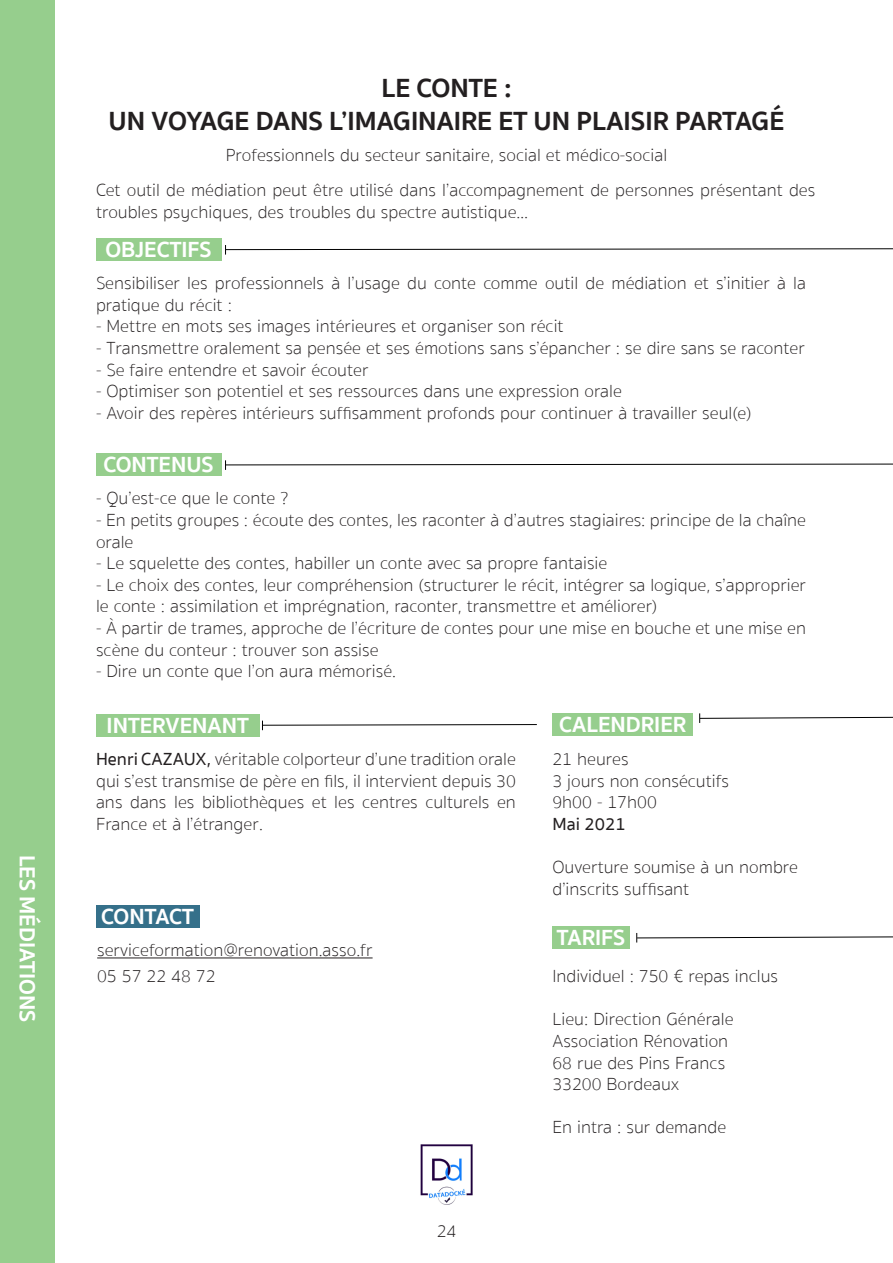
<style>
.page{position:relative;width:893px;height:1263px;background:#fff}
.page>*{position:absolute;margin:0;border:0;box-sizing:border-box;transform-origin:0 0}
.t1{font:700 27px "Sukhumvit Set";color:#231f20}
.t2{font:700 22.5px "Sukhumvit Set";color:#fff}
.t3{font:100 18px/21.6px "Sukhumvit Set";color:#231f20}
.t4{font:500 18px "Sukhumvit Set";color:#231f20}
.s1{font-weight:500}
</style>
<div class="page">
<img style="left:420px;top:1144px;width:53px;height:61px">
<div style="left:96px;top:238px;width:125px;height:23px;background:#96ce8d"></div>
<svg style="left:225px;top:245px;width:668px;height:10px"></svg>
<div style="left:96px;top:453px;width:125px;height:23px;background:#96ce8d"></div>
<svg style="left:225px;top:460px;width:668px;height:10px"></svg>
<div style="left:96px;top:714px;width:163px;height:23px;background:#96ce8d"></div>
<svg style="left:262px;top:721px;width:275px;height:9px"></svg>
<div style="left:552px;top:713px;width:141px;height:23px;background:#96ce8d"></div>
<svg style="left:699px;top:713px;width:194px;height:10px"></svg>
<div style="left:552px;top:926px;width:78px;height:23px;background:#96ce8d"></div>
<svg style="left:636px;top:933px;width:257px;height:9px"></svg>
<hr style="left:97px;top:957px;width:276px;height:1px;background:#231f20">
<div style="left:96px;top:905px;width:103px;height:23px;background:#35708a"></div>
<div style="left:0;top:0;width:54px;height:1263px;background:#96ce8d"></div>
<p class="t2" style="left:45px;top:855px;width:169px;rotate:90deg">LES MÉDIATIONS</p>
<p class="t1" style="left:381px;top:68px;width:132px">LE CONTE :</p>
<p class="t1" style="left:109px;top:100px;width:677px">UN VOYAGE DANS L’IMAGINAIRE ET UN PLAISIR PARTAGÉ</p>
<p class="t3" style="left:226px;top:144px;width:443px">Professionnels du secteur sanitaire, social et médico-social</p>
<p class="t3" style="left:96px;top:180px;width:721px">Cet outil de médiation peut être utilisé dans l’accompagnement de personnes présentant des troubles psychiques, des troubles du spectre autistique…</p>
<p class="t2" style="left:105px;top:232px;width:108px">OBJECTIFS</p>
<p class="t3" style="left:96px;top:273px;width:712px">Sensibiliser les professionnels à l’usage du conte comme outil de médiation et s’initier à la pratique du récit :</p>
<p class="t3" style="left:96px;top:316px;width:469px">- Mettre en mots ses images intérieures et organiser son récit</p>
<p class="t3" style="left:96px;top:338px;width:710px">- Transmettre oralement sa pensée et ses émotions sans s’épancher : se dire sans se raconter</p>
<p class="t3" style="left:96px;top:359px;width:274px">- Se faire entendre et savoir écouter</p>
<p class="t3" style="left:96px;top:381px;width:527px">- Optimiser son potentiel et ses ressources dans une expression orale</p>
<p class="t3" style="left:96px;top:402px;width:657px">- Avoir des repères intérieurs suffisamment profonds pour continuer à travailler seul(e)</p>
<p class="t2" style="left:103px;top:447px;width:112px">CONTENUS</p>
<p class="t3" style="left:96px;top:488px;width:194px">- Qu’est-ce que le conte ?</p>
<p class="t3" style="left:96px;top:510px;width:712px">- En petits groupes : écoute des contes, les raconter à d’autres stagiaires : principe de la chaîne orale</p>
<p class="t3" style="left:96px;top:553px;width:513px">- Le squelette des contes, habiller un conte avec sa propre fantaisie</p>
<p class="t3" style="left:96px;top:574px;width:712px">- Le choix des contes, leur compréhension (structurer le récit, intégrer sa logique, s’approprier le conte : assimilation et imprégnation, raconter, transmettre et améliorer)</p>
<p class="t3" style="left:96px;top:618px;width:712px">- À partir de trames, approche de l’écriture de contes pour une mise en bouche et une mise en scène du conteur : trouver son assise</p>
<p class="t3" style="left:96px;top:661px;width:302px">- Dire un conte que l’on aura mémorisé.</p>
<p class="t2" style="left:107px;top:708px;width:144px">INTERVENANT</p>
<p class="t3" style="left:96px;top:749px;width:421px;text-align:justify"><span class="s1">Henri CAZAUX,</span> véritable colporteur d’une tradition orale qui s’est transmise de père en fils, il intervient depuis 30 ans dans les bibliothèques et les centres culturels en France et à l’étranger.</p>
<p class="t2" style="left:559px;top:707px;width:129px">CALENDRIER</p>
<p class="t3" style="left:552px;top:749px;width:178px">21 heures<br>3 jours non consécutifs</p>
<p class="t3" style="left:552px;top:792px;width:106px">9h00 - 17h00</p>
<p class="t4" style="left:552px;top:811px;width:75px">Mai 2021</p>
<p class="t3" style="left:552px;top:857px;width:247px">Ouverture soumise à un nombre d’inscrits suffisant</p>
<p class="t2" style="left:557px;top:920px;width:70px">TARIFS</p>
<p class="t3" style="left:552px;top:966px;width:227px">Individuel : 750 € repas inclus</p>
<p class="t3" style="left:552px;top:1009px;width:183px">Lieu : Direction Générale</p>
<p class="t3" style="left:552px;top:1031px;width:177px">Association Rénovation</p>
<p class="t3" style="left:552px;top:1052px;width:174px">68 rue des Pins Francs</p>
<p class="t3" style="left:552px;top:1074px;width:128px">33200 Bordeaux</p>
<p class="t3" style="left:552px;top:1117px;width:175px">En intra : sur demande</p>
<p class="t2" style="left:101px;top:899px;width:94px">CONTACT</p>
<p class="t3" style="left:97px;top:938px;width:277px;line-height:25.5px">serviceformation@renovation.asso.fr<br>05 57 22 48 72</p>
<p class="t3" style="left:437px;top:1221px;width:21px">24</p>
</div>
